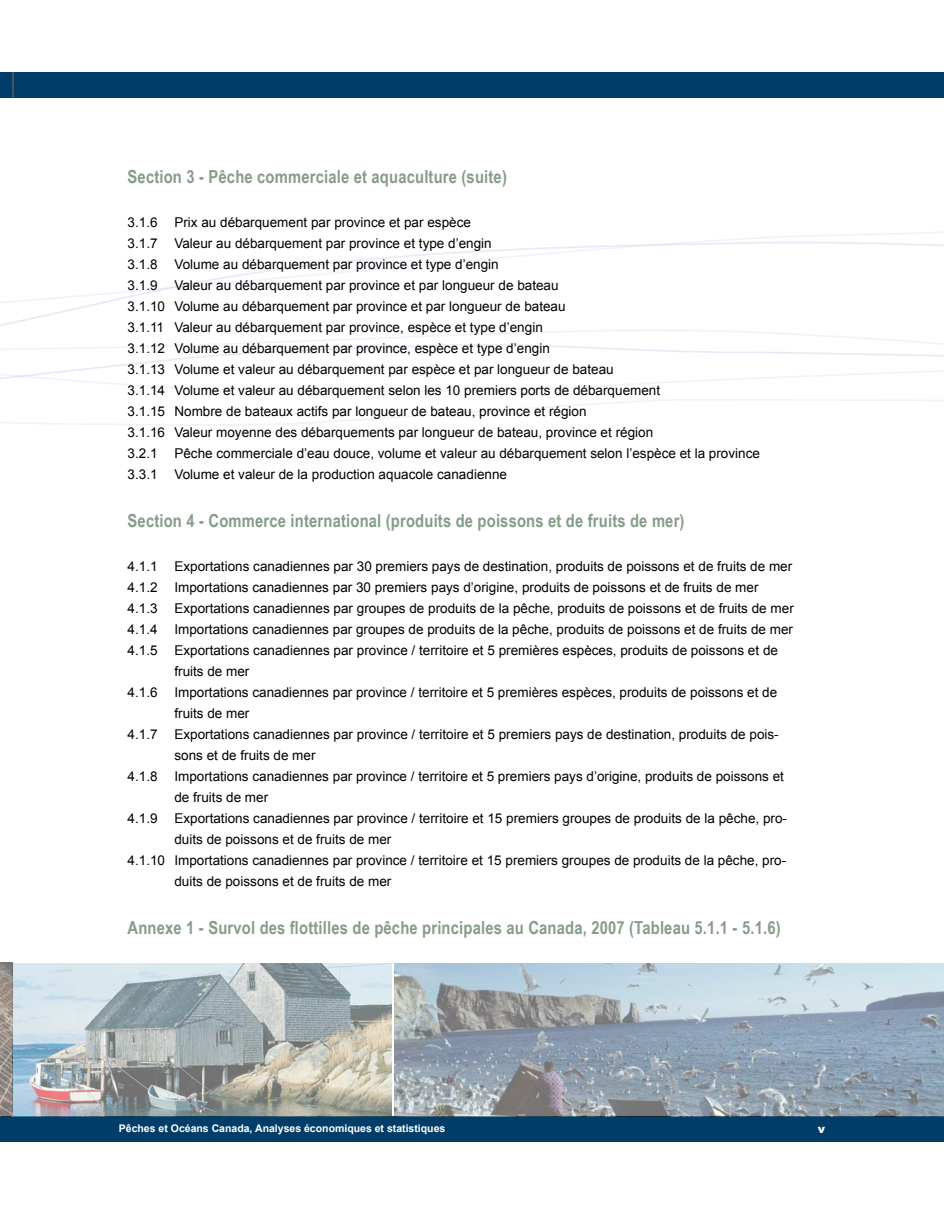
<style>
.page{position:relative;width:944px;height:1214px;background:#fff}
.page>*{position:absolute;margin:0;border:0;box-sizing:border-box;transform-origin:0 0}
.t1{font:700 18px "Arial Narrow";letter-spacing:.01em;color:#859d88}
.t2{font:13.5px/21px "Arial";color:#000}
.t3{font:900 12px "Arial";color:#fff}
.t4{font:700 10.5px "Arial";color:#fff}
</style>
<div class="page">
<div style="left:13px;top:1116px;width:931px;height:25px;background:#003e69"></div>
<div style="left:0;top:1116px;width:13px;height:25px;background:#003e69"></div>
<div style="left:0;top:73px;width:14px;height:25px;background:#003e69"></div>
<div style="left:14px;top:73px;width:930px;height:25px;background:#003e69"></div>
<svg style="left:13px;top:73px;width:1px;height:25px"></svg>
<img style="left:0;top:962px;width:391px;height:154px">
<img style="left:394px;top:963px;width:550px;height:153px">
<h1 class="t1" style="left:128px;top:163px;width:381px">Section 3 - Pêche commerciale et aquaculture (suite)</h1>
<p class="t2" style="left:128px;top:212px;width:634px">3.1.6 Prix au débarquement par province et par espèce<br>3.1.7 Valeur au débarquement par province et type d’engin<br>3.1.8 Volume au débarquement par province et type d’engin<br>3.1.9 Valeur au débarquement par province et par longueur de bateau<br>3.1.10 Volume au débarquement par province et par longueur de bateau<br>3.1.11 Valeur au débarquement par province, espèce et type d’engin<br>3.1.12 Volume au débarquement par province, espèce et type d’engin<br>3.1.13 Volume et valeur au débarquement par espèce et par longueur de bateau<br>3.1.14 Volume et valeur au débarquement selon les 10 premiers ports de débarquement<br>3.1.15 Nombre de bateaux actifs par longueur de bateau, province et région<br>3.1.16 Valeur moyenne des débarquements par longueur de bateau, province et région<br>3.2.1 Pêche commerciale d’eau douce, volume et valeur au débarquement selon l’espèce et la province 3.3.1 Volume et valeur de la production aquacole canadienne</p>
<h1 class="t1" style="left:128px;top:507px;width:558px">Section 4 - Commerce international (produits de poissons et de fruits de mer)</h1>
<p class="t2" style="left:128px;top:555px;width:666px">4.1.1 Exportations canadiennes par 30 premiers pays de destination, produits de poissons et de fruits de mer</p>
<p class="t2" style="left:128px;top:576px;width:632px">4.1.2 Importations canadiennes par 30 premiers pays d’origine, produits de poissons et de fruits de mer</p>
<p class="t2" style="left:128px;top:597px;width:667px">4.1.3 Exportations canadiennes par groupes de produits de la pêche, produits de poissons et de fruits de mer</p>
<p class="t2" style="left:128px;top:618px;width:667px">4.1.4 Importations canadiennes par groupes de produits de la pêche, produits de poissons et de fruits de mer</p>
<p class="t2" style="left:128px;top:639px;width:652px">4.1.5 Exportations canadiennes par province / territoire et 5 premières espèces, produits de poissons et de</p>
<p class="t2" style="left:174px;top:660px;width:77px">fruits de mer</p>
<p class="t2" style="left:128px;top:681px;width:651px">4.1.6 Importations canadiennes par province / territoire et 5 premières espèces, produits de poissons et de</p>
<p class="t2" style="left:174px;top:702px;width:77px">fruits de mer</p>
<p class="t2" style="left:128px;top:723px;width:652px">4.1.7 Exportations canadiennes par province / territoire et 5 premiers pays de destination, produits de pois-</p>
<p class="t2" style="left:174px;top:744px;width:143px">sons et de fruits de mer</p>
<p class="t2" style="left:128px;top:765px;width:658px">4.1.8 Importations canadiennes par province / territoire et 5 premiers pays d’origine, produits de poissons et</p>
<p class="t2" style="left:174px;top:786px;width:95px">de fruits de mer</p>
<p class="t2" style="left:128px;top:807px;width:661px">4.1.9 Exportations canadiennes par province / territoire et 15 premiers groupes de produits de la pêche, pro-</p>
<p class="t2" style="left:174px;top:828px;width:218px">duits de poissons et de fruits de mer</p>
<p class="t2" style="left:128px;top:849px;width:660px">4.1.10 Importations canadiennes par province / territoire et 15 premiers groupes de produits de la pêche, pro-</p>
<p class="t2" style="left:174px;top:870px;width:218px">duits de poissons et de fruits de mer</p>
<h1 class="t1" style="left:128px;top:913px;width:654px">Annexe 1 - Survol des flottilles de pêche principales au Canada, 2007 (Tableau 5.1.1 - 5.1.6)</h1>
<p class="t4" style="left:119px;top:1121px;width:328px">Pêches et Océans Canada, Analyses économiques et statistiques</p>
<p class="t3" style="left:817px;top:1120px;width:9px">v</p>
</div>
